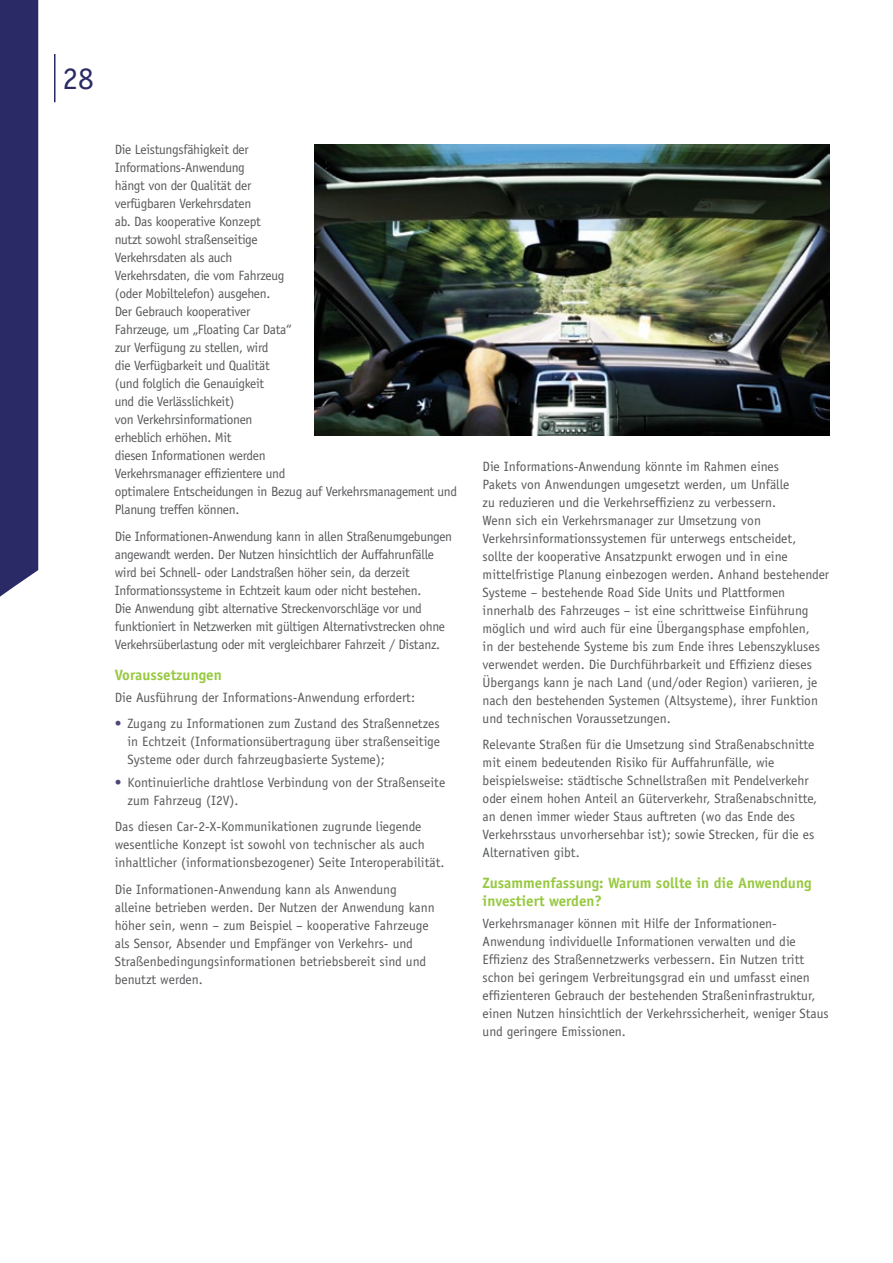
<style>
.page{position:relative;width:893px;height:1263px;background:#fff}
.page>*{position:absolute;margin:0;border:0;box-sizing:border-box;transform-origin:0 0}
.t1{font:31.5px "Officina Sans Std";color:#292a66}
.t2{font:700 15px/18px "Officina Sans Std";color:#97c941}
.t3{font:13.5px/18px "Officina Sans Std";color:#58595b}
.t4{font:13.5px/18px "Officina Sans Std";letter-spacing:-.02em;color:#58595b}
.s1{color:#4b4779}
</style>
<div class="page">
<img style="left:315px;top:145px;width:514px;height:290px">
<div style="left:0;top:0;width:38px;height:597px;background:#292a66"></div>
<hr style="left:54px;top:54px;width:1px;height:48px;background:#292a66">
<h1 class="t1" style="left:63px;top:60px;width:33px">28</h1>
<p class="t4" style="left:115px;top:141px;width:344px">Die Leistungsfähigkeit der<br>Informations-Anwendung<br>hängt von der Qualität der<br>verfügbaren Verkehrsdaten<br>ab. Das kooperative Konzept<br>nutzt sowohl straßenseitige<br>Verkehrsdaten als auch<br>Verkehrsdaten, die vom Fahrzeug<br>(oder Mobiltelefon) ausgehen.<br>Der Gebrauch kooperativer<br>Fahrzeuge, um „Floating Car Data“<br>zur Verfügung zu stellen, wird<br>die Verfügbarkeit und Qualität<br>(und folglich die Genauigkeit<br>und die Verlässlichkeit)<br>von Verkehrsinformationen<br>erheblich erhöhen. Mit<br>diesen Informationen werden<br>Verkehrsmanager effizientere und<br>optimalere Entscheidungen in Bezug auf Verkehrsmanagement und<br>Planung treffen können.</p>
<p class="t4" style="left:115px;top:527px;width:339px">Die Informationen-Anwendung kann in allen Straßenumgebungen angewandt werden. Der Nutzen hinsichtlich der Auffahrunfälle wird bei Schnell- oder Landstraßen höher sein, da derzeit Informationssysteme in Echtzeit kaum oder nicht bestehen.<br>Die Anwendung gibt alternative Streckenvorschläge vor und funktioniert in Netzwerken mit gültigen Alternativstrecken ohne Verkehrsüberlastung oder mit vergleichbarer Fahrzeit / Distanz.</p>
<p class="t2" style="left:115px;top:665px;width:108px">Voraussetzungen</p>
<p class="t3" style="left:115px;top:688px;width:302px">Die Ausführung der Informations-Anwendung erfordert:</p>
<p class="t3" style="left:128px;top:715px;width:314px;text-align:justify;text-indent:-13px"><span class="s1">•</span> Zugang zu Informationen zum Zustand des Straßennetzes in Echtzeit (Informationsübertragung über straßenseitige Systeme oder durch fahrzeugbasierte Systeme);</p>
<p class="t3" style="left:128px;top:773px;width:319px;text-indent:-13px"><span class="s1">•</span> Kontinuierliche drahtlose Verbindung von der Straßenseite zum Fahrzeug (I2V).</p>
<p class="t3" style="left:115px;top:818px;width:331px">Das diesen Car-2-X-Kommunikationen zugrunde liegende wesentliche Konzept ist sowohl von technischer als auch inhaltlicher (informationsbezogener) Seite Interoperabilität.</p>
<p class="t3" style="left:115px;top:880px;width:321px">Die Informationen-Anwendung kann als Anwendung alleine betrieben werden. Der Nutzen der Anwendung kann höher sein, wenn – zum Beispiel – kooperative Fahrzeuge als Sensor, Absender und Empfänger von Verkehrs- und Straßenbedingungsinformationen betriebsbereit sind und benutzt werden.</p>
<p class="t3" style="left:483px;top:457px;width:348px">Die Informations-Anwendung könnte im Rahmen eines<br>Pakets von Anwendungen umgesetzt werden, um Unfälle<br>zu reduzieren und die Verkehrseffizienz zu verbessern.<br>Wenn sich ein Verkehrsmanager zur Umsetzung von Verkehrsinformationssystemen für unterwegs entscheidet, sollte der kooperative Ansatzpunkt erwogen und in eine mittelfristige Planung einbezogen werden. Anhand bestehender Systeme – bestehende Road Side Units und Plattformen innerhalb des Fahrzeuges – ist eine schrittweise Einführung möglich und wird auch für eine Übergangsphase empfohlen,<br>in der bestehende Systeme bis zum Ende ihres Lebenszykluses verwendet werden. Die Durchführbarkeit und Effizienz dieses Übergangs kann je nach Land (und/oder Region) variieren, je nach den bestehenden Systemen (Altsysteme), ihrer Funktion und technischen Voraussetzungen.</p>
<p class="t3" style="left:483px;top:736px;width:336px">Relevante Straßen für die Umsetzung sind Straßenabschnitte mit einem bedeutenden Risiko für Auffahrunfälle, wie beispielsweise: städtische Schnellstraßen mit Pendelverkehr oder einem hohen Anteil an Güterverkehr, Straßenabschnitte, an denen immer wieder Staus auftreten (wo das Ende des Verkehrsstaus unvorhersehbar ist); sowie Strecken, für die es Alternativen gibt.</p>
<p class="t2" style="left:483px;top:874px;width:330px">Zusammenfassung: Warum sollte in die Anwendung investiert werden?</p>
<p class="t3" style="left:483px;top:915px;width:348px">Verkehrsmanager können mit Hilfe der Informationen-Anwendung individuelle Informationen verwalten und die Effizienz des Straßennetzwerks verbessern. Ein Nutzen tritt schon bei geringem Verbreitungsgrad ein und umfasst einen effizienteren Gebrauch der bestehenden Straßeninfrastruktur, einen Nutzen hinsichtlich der Verkehrssicherheit, weniger Staus und geringere Emissionen.</p>
</div>
